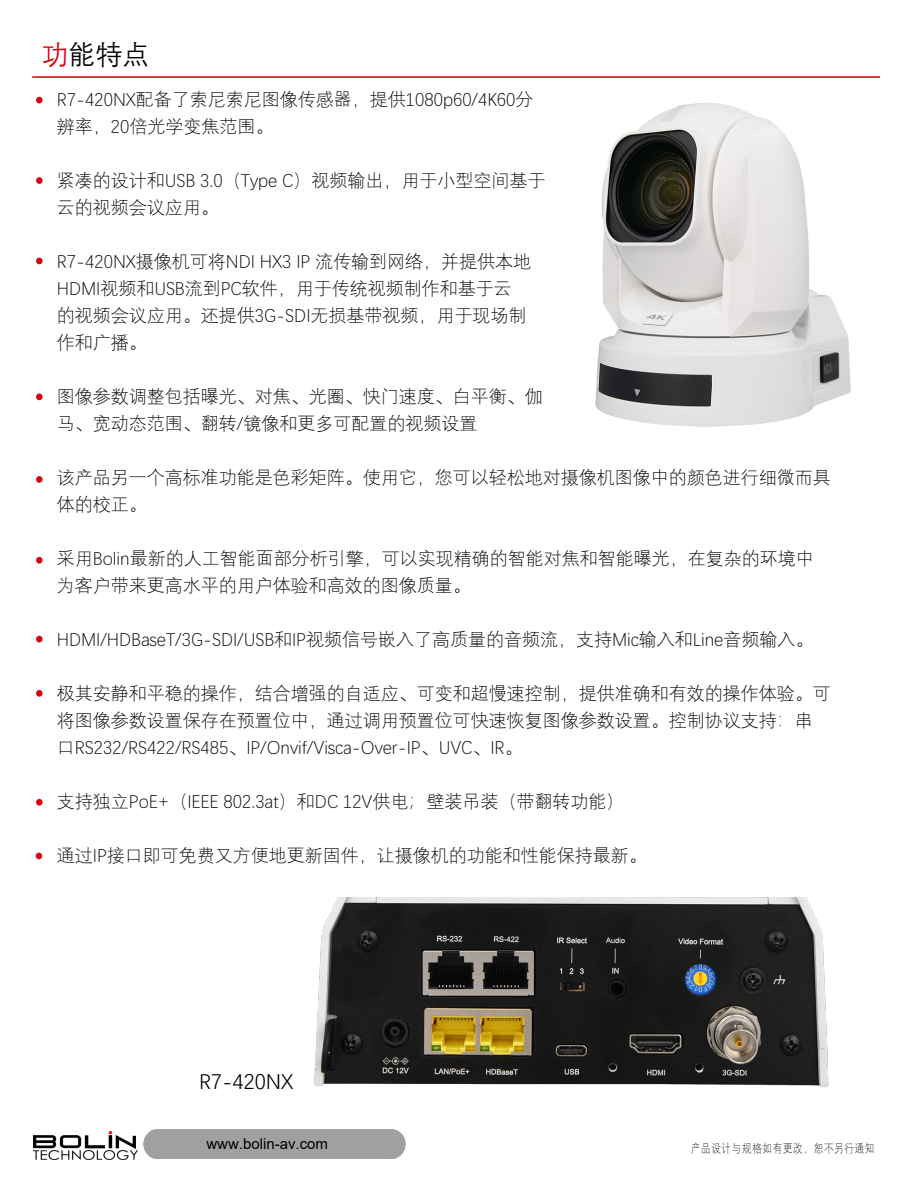
<style>
.page{position:relative;width:918px;height:1188px;background:#fff}
.page>*{position:absolute;margin:0;border:0;box-sizing:border-box;transform-origin:0 0}
.t1{font:27px "Deng Xian";color:#000}
.t2{font:21px "Deng Xian";color:#000}
.t3{font:300 18px/27px "Deng Xian";color:#000}
.t4{font:15px "Arial";color:#000}
.t5{font:300 12px "Deng Xian";letter-spacing:.07em;color:#231916;scale:.8 1}
.s1{color:#d7000f}
</style>
<div class="page">
<div style="left:144px;top:1130px;width:261px;height:29px;background:#a0a0a0"></div>
<img style="left:34px;top:1151px;width:104px;height:9px">
<img style="left:34px;top:1131px;width:102px;height:17px">
<hr style="left:32px;top:76px;width:848px;height:2px;background:#c00">
<div style="left:36px;top:97px;width:7px;height:6px;background:#d7000f;border-radius:50%"></div>
<div style="left:36px;top:177px;width:7px;height:7px;background:#d7000f;border-radius:50%"></div>
<div style="left:36px;top:258px;width:7px;height:6px;background:#d7000f;border-radius:50%"></div>
<div style="left:36px;top:394px;width:7px;height:6px;background:#d7000f;border-radius:50%"></div>
<div style="left:36px;top:476px;width:7px;height:7px;background:#d7000f;border-radius:50%"></div>
<div style="left:36px;top:557px;width:7px;height:7px;background:#d7000f;border-radius:50%"></div>
<div style="left:36px;top:636px;width:7px;height:6px;background:#d7000f;border-radius:50%"></div>
<div style="left:36px;top:690px;width:7px;height:7px;background:#d7000f;border-radius:50%"></div>
<div style="left:36px;top:799px;width:7px;height:7px;background:#d7000f;border-radius:50%"></div>
<svg style="left:36px;top:853px;width:6px;height:6px"></svg>
<img style="left:314px;top:897px;width:515px;height:191px">
<img style="left:530px;top:76px;width:350px;height:351px">
<h1 class="t1" style="left:42px;top:37px;width:110px"><span class="s1">功</span>能特点</h1>
<p class="t3" style="left:57px;top:85px;width:478px">R7-420NX配备了索尼索尼图像传感器，提供1080p60/4K60分辨率，20倍光学变焦范围。</p>
<p class="t3" style="left:57px;top:166px;width:490px">紧凑的设计和USB 3.0（Type C）视频输出，用于小型空间基于云的视频会议应用。</p>
<p class="t3" style="left:57px;top:247px;width:476px">R7-420NX摄像机可将NDI HX3 IP 流传输到网络，并提供本地<br>HDMI视频和USB流到PC软件，用于传统视频制作和基于云的视频会议应用。还提供3G-SDI无损基带视频，用于现场制作和广播。</p>
<p class="t3" style="left:57px;top:382px;width:487px">图像参数调整包括曝光、对焦、光圈、快门速度、白平衡、伽马、宽动态范围、翻转/镜像和更多可配置的视频设置</p>
<p class="t3" style="left:57px;top:463px;width:775px">该产品另一个高标准功能是色彩矩阵。使用它，您可以轻松地对摄像机图像中的颜色进行细微而具体的校正。</p>
<p class="t3" style="left:57px;top:544px;width:758px">采用Bolin最新的人工智能面部分析引擎，可以实现精确的智能对焦和智能曝光，在复杂的环境中为客户带来更高水平的用户体验和高效的图像质量。</p>
<p class="t3" style="left:57px;top:625px;width:758px">HDMI/HDBaseT/3G-SDI/USB和IP视频信号嵌入了高质量的音频流，支持Mic输入和Line音频输入。</p>
<p class="t3" style="left:57px;top:679px;width:775px">极其安静和平稳的操作，结合增强的自适应、可变和超慢速控制，提供准确和有效的操作体验。可将图像参数设置保存在预置位中，通过调用预置位可快速恢复图像参数设置。控制协议支持：串口RS232/RS422/RS485、IP/Onvif/Visca-Over-IP、UVC、IR。</p>
<p class="t3" style="left:57px;top:787px;width:569px">支持独立PoE+（IEEE 802.3at）和DC 12V供电；壁装吊装（带翻转功能）</p>
<p class="t3" style="left:57px;top:841px;width:591px">通过IP接口即可免费又方便地更新固件，让摄像机的功能和性能保持最新。</p>
<p class="t2" style="left:199px;top:1068px;width:96px">R7-420NX</p>
<p class="t4" style="left:206px;top:1133px;width:123px">www.bolin-av.com</p>
<p class="t5" style="left:691px;top:1141px;width:231px">产品设计与规格如有更改，恕不另行通知</p>
</div>
